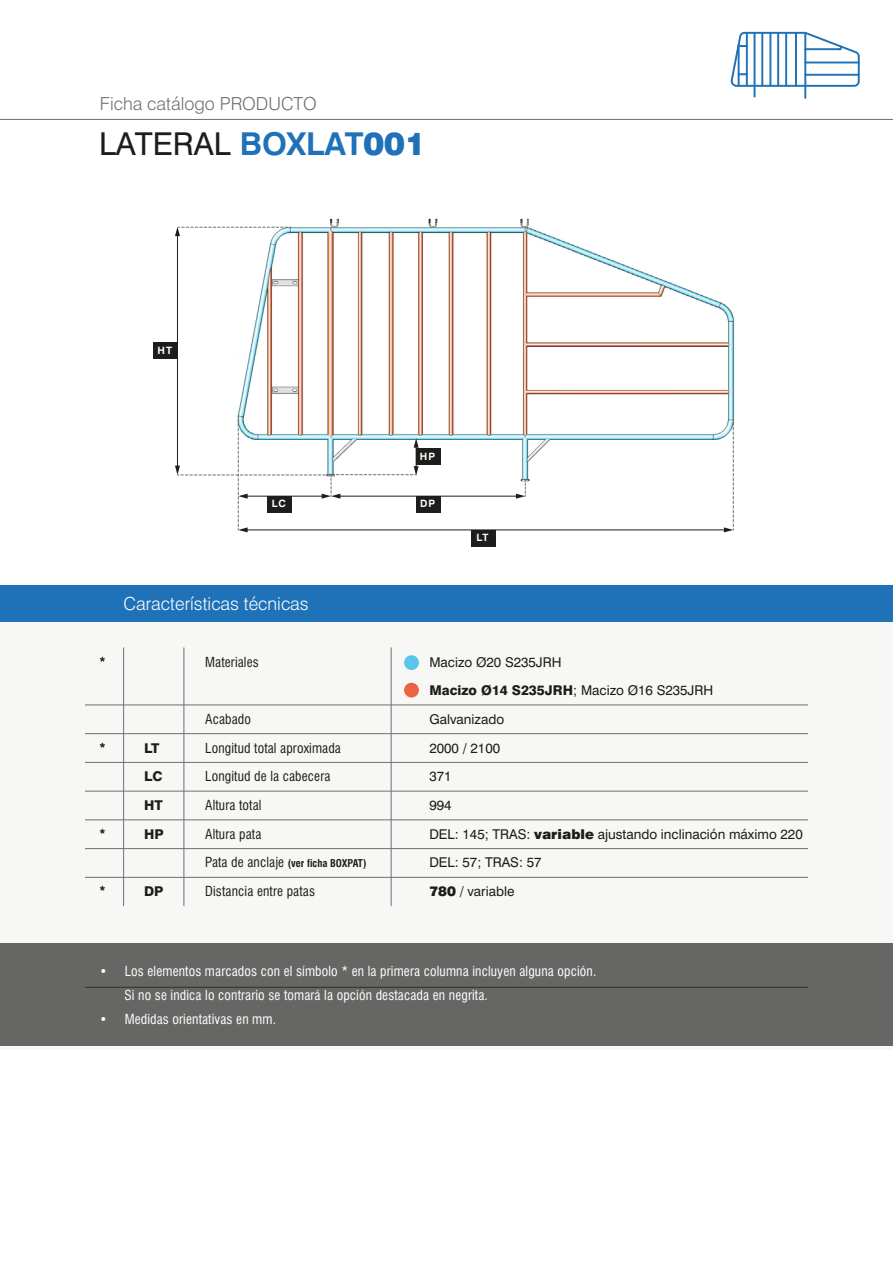
<style>
.page{position:relative;width:893px;height:1263px;background:#fff}
.page>*{position:absolute;margin:0;border:0;box-sizing:border-box;transform-origin:0 0}
.t1{font:31.5px "Swiss 721 BT";color:#1d1d1b}
.t2{font:300 18px "Swiss 721 BT";color:#fff}
.t3{font:300 18px "Swiss 721 BT";color:#706f6f}
.t4{font:condensed 13.5px/24px "Swiss 721 BT";letter-spacing:.01em;color:#fff}
.t5{font:13.5px/28.7px "Swiss 721 BT";color:#1d1d1b}
.t6{font:condensed 13.5px/28.7px "Swiss 721 BT";letter-spacing:.01em;color:#1d1d1b}
.t7{font:800 13.5px/28.7px "Swiss 721 BT";letter-spacing:.01em;color:#1d1d1b}
.t8{font:700 condensed 13.5px "Swiss 721 BT";color:#1d1d1b}
.t9{font:700 condensed 10.5px "Swiss 721 BT";color:#1d1d1b}
.t10{font:700 10.05px "Swiss 721 BT";letter-spacing:.1em;color:#fff}
.s1{font-weight:700;color:#1f71b8}
.s2{font-weight:900;color:#1f71b8}
.s3{font-weight:400;font-size:13.5px}
.s4{font-weight:800}
.s5{font-weight:900}
</style>
<div class="page">
<div style="left:0;top:592px;width:893px;height:458px;background:#f7f7f6"></div>
<div style="left:0;top:586px;width:893px;height:36px;background:#1f71b8"></div>
<hr style="left:123px;top:647px;width:1px;height:259px;background:#706f6f">
<hr style="left:184px;top:647px;width:1px;height:259px;background:#706f6f">
<hr style="left:391px;top:647px;width:1px;height:259px;background:#706f6f">
<hr style="left:85px;top:705px;width:723px;height:1px;background:#706f6f">
<hr style="left:85px;top:733px;width:723px;height:1px;background:#706f6f">
<hr style="left:85px;top:762px;width:723px;height:1px;background:#706f6f">
<hr style="left:85px;top:791px;width:723px;height:1px;background:#706f6f">
<hr style="left:85px;top:820px;width:723px;height:1px;background:#706f6f">
<hr style="left:85px;top:848px;width:723px;height:1px;background:#706f6f">
<hr style="left:85px;top:877px;width:723px;height:1px;background:#706f6f">
<div style="left:404px;top:655px;width:15px;height:15px;background:#5ac4ec;border-radius:50%"></div>
<div style="left:404px;top:683px;width:15px;height:14px;background:#ec6342;border-radius:50%"></div>
<hr style="left:0;top:119px;width:893px;height:1px;background:#706f6f">
<div style="left:0;top:943px;width:893px;height:103px;background:#666665"></div>
<img style="left:235px;top:218px;width:501px;height:311px">
<hr style="left:246px;top:529px;width:480px;height:1px;background:#1d1d1b">
<div style="left:471px;top:530px;width:24px;height:16px;background:#1d1d1b"></div>
<div style="left:416px;top:496px;width:24px;height:16px;background:#1d1d1b"></div>
<svg style="left:724px;top:419px;width:10px;height:113px"></svg>
<div style="left:416px;top:449px;width:24px;height:16px;background:#1d1d1b"></div>
<hr style="left:177px;top:234px;width:1px;height:233px;background:#1d1d1b">
<svg style="left:175px;top:227px;width:116px;height:9px"></svg>
<div style="left:153px;top:343px;width:24px;height:16px;background:#1d1d1b"></div>
<hr style="left:339px;top:496px;width:179px;height:1px;background:#1d1d1b">
<svg style="left:175px;top:416px;width:244px;height:116px"></svg>
<svg style="left:516px;top:480px;width:10px;height:19px"></svg>
<hr style="left:754px;top:33px;width:1px;height:64px;background:#1f71b8">
<hr style="left:804px;top:33px;width:2px;height:65px;background:#1f71b8">
<svg style="left:731px;top:31px;width:129px;height:57px"></svg>
<h2 class="t3" style="left:100px;top:92px;width:218px">Ficha catálogo PRODUCTO</h2>
<h1 class="t1" style="left:99px;top:125px;width:328px">LATERAL <span class="s1">BOXLAT</span><span class="s2">001</span></h1>
<p class="t10" style="left:158px;top:344px;width:16px">HT</p>
<p class="t10" style="left:420px;top:450px;width:17px">HP</p>
<p class="t10" style="left:272px;top:498px;width:16px">LC</p>
<p class="t10" style="left:420px;top:498px;width:17px">DP</p>
<p class="t10" style="left:477px;top:531px;width:14px">LT</p>
<h2 class="t2" style="left:124px;top:592px;width:187px">Características técnicas</h2>
<p class="t8" style="left:99px;top:654px;width:8px">*</p>
<p class="t6" style="left:205px;top:647px;width:55px">Materiales</p>
<p class="t8" style="left:99px;top:740px;width:8px">*</p>
<p class="t8" style="left:99px;top:826px;width:8px">*</p>
<p class="t8" style="left:99px;top:883px;width:8px">*</p>
<p class="t7" style="left:144px;top:733px;width:21px">LT<br>LC<br>HT<br>HP</p>
<p class="t7" style="left:144px;top:877px;width:21px">DP</p>
<p class="t6" style="left:205px;top:705px;width:137px">Acabado<br>Longitud total aproximada<br>Longitud de la cabecera<br>Altura total<br>Altura pata</p>
<p class="t9" style="left:205px;top:857px;width:163px"><span class="s3">Pata de anclaje</span> (ver ficha BOXPAT)</p>
<p class="t6" style="left:205px;top:877px;width:111px">Distancia entre patas</p>
<p class="t5" style="left:429px;top:647px;width:375px">Macizo Ø20 S235JRH<br><span class="s4">Macizo Ø14 S235JRH</span>; Macizo Ø16 S235JRH<br>Galvanizado<br>2000 / 2100<br>371<br>994<br>DEL: 145; TRAS: <span class="s5">variable</span> ajustando inclinación máximo 220<br>DEL: 57; TRAS: 57<br><span class="s5">780</span> / variable</p>
<p class="t4" style="left:125px;top:959px;width:473px;text-indent:-25px">• Los elementos marcados con el símbolo * en la primera columna incluyen alguna opción.<br>Si no se indica lo contrario se tomará la opción destacada en negrita.</p>
<p class="t4" style="left:99px;top:1007px;width:178px">• Medidas orientativas en mm.</p>
</div>
